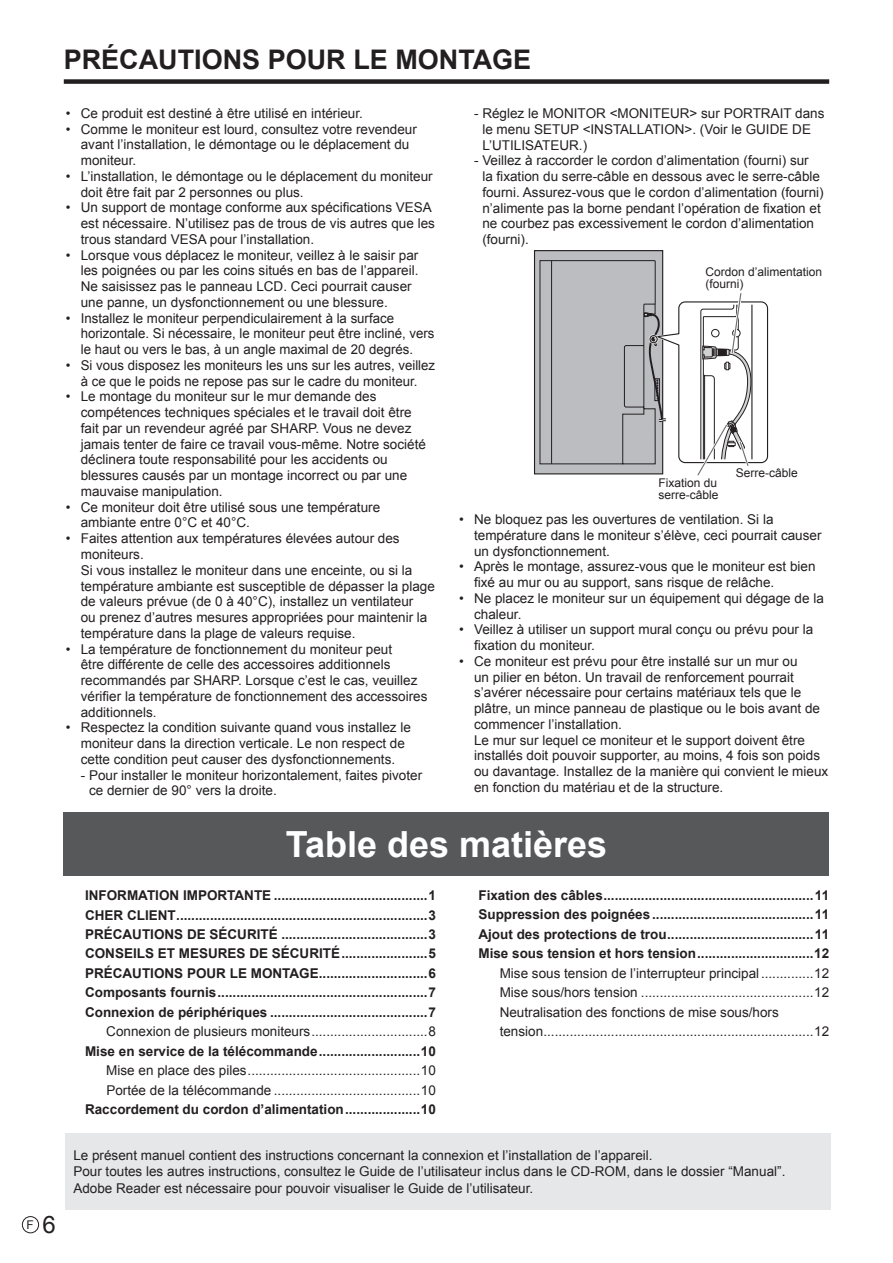
<style>
.page{position:relative;width:893px;height:1263px;background:#fff}
.page>*{position:absolute;margin:0;border:0;box-sizing:border-box;transform-origin:0 0}
.t1{font:700 36px "Arial";color:#fff}
.t2{font:700 27px "Arial";color:#231f20}
.t3{font:13.5px/15.8px "Arial";color:#231f20}
.t4{font:700 13.5px/19.5px "Arial";color:#231f20;text-align:justify}
.t5{font:12px/12px "Arial";color:#231f20}
.s1{font-size:24px}
</style>
<div class="page">
<div style="left:22px;top:1216px;width:17px;height:17px;border:1px solid #231f20;border-radius:50%"></div>
<div style="left:534px;top:251px;width:129px;height:223px;background:#bcbdc0"></div>
<div style="left:534px;top:250px;width:129px;height:224px;border:1px solid #231f20"></div>
<svg style="left:539px;top:260px;width:230px;height:216px"></svg>
<div style="left:64px;top:79px;width:765px;height:5px;background:#231f20"></div>
<div style="left:64px;top:812px;width:765px;height:64px;background:#57585a"></div>
<div style="left:65px;top:1133px;width:765px;height:77px;background:#e6e7e9"></div>
<h2 class="t2" style="left:64px;top:42px;width:469px">PRÉCAUTIONS POUR LE MONTAGE</h2>
<p class="t3" style="left:66px;top:105px;width:299px">• Ce produit est destiné à être utilisé en intérieur.</p>
<p class="t3" style="left:81px;top:121px;width:338px;text-indent:-15px">• Comme le moniteur est lourd, consultez votre revendeur avant l’installation, le démontage ou le déplacement du moniteur.</p>
<p class="t3" style="left:81px;top:168px;width:353px;text-indent:-15px">• L’installation, le démontage ou le déplacement du moniteur doit être fait par 2 personnes ou plus.</p>
<p class="t3" style="left:81px;top:200px;width:356px;text-indent:-15px">• Un support de montage conforme aux spécifications VESA est nécessaire. N’utilisez pas de trous de vis autres que les trous standard VESA pour l’installation.</p>
<p class="t3" style="left:81px;top:247px;width:339px;text-indent:-15px">• Lorsque vous déplacez le moniteur, veillez à le saisir par les poignées ou par les coins situés en bas de l’appareil.<br>Ne saisissez pas le panneau LCD. Ceci pourrait causer une panne, un dysfonctionnement ou une blessure.</p>
<p class="t3" style="left:81px;top:310px;width:355px;text-indent:-15px">• Installez le moniteur perpendiculairement à la surface horizontale. Si nécessaire, le moniteur peut être incliné, vers le haut ou vers le bas, à un angle maximal de 20 degrés.</p>
<p class="t3" style="left:66px;top:357px;width:371px;text-align:center">• Si vous disposez les moniteurs les uns sur les autres, veillez à ce que le poids ne repose pas sur le cadre du moniteur.</p>
<p class="t3" style="left:81px;top:389px;width:347px;text-indent:-15px">• Le montage du moniteur sur le mur demande des compétences techniques spéciales et le travail doit être fait par un revendeur agréé par SHARP. Vous ne devez jamais tenter de faire ce travail vous-même. Notre société déclinera toute responsabilité pour les accidents ou blessures causés par un montage incorrect ou par une mauvaise manipulation.</p>
<p class="t3" style="left:81px;top:499px;width:301px;text-indent:-15px">• Ce moniteur doit être utilisé sous une température ambiante entre 0°C et 40°C.</p>
<p class="t3" style="left:81px;top:531px;width:356px;text-indent:-15px">• Faites attention aux températures élevées autour des moniteurs.<br>Si vous installez le moniteur dans une enceinte, ou si la température ambiante est susceptible de dépasser la plage de valeurs prévue (de 0 à 40°C), installez un ventilateur<br>ou prenez d’autres mesures appropriées pour maintenir la température dans la plage de valeurs requise.</p>
<p class="t3" style="left:81px;top:641px;width:348px;text-indent:-15px">• La température de fonctionnement du moniteur peut<br>être différente de celle des accessoires additionnels recommandés par SHARP. Lorsque c’est le cas, veuillez vérifier la température de fonctionnement des accessoires additionnels.</p>
<p class="t3" style="left:81px;top:720px;width:332px;text-indent:-15px">• Respectez la condition suivante quand vous installez le moniteur dans la direction verticale. Le non respect de cette condition peut causer des dysfonctionnements.</p>
<p class="t3" style="left:89px;top:767px;width:335px;text-indent:-8px">- Pour installer le moniteur horizontalement, faites pivoter ce dernier de 90° vers la droite.</p>
<p class="t3" style="left:482px;top:106px;width:344px;text-indent:-8px">- Réglez le MONITOR &lt;MONITEUR&gt; sur PORTRAIT dans le menu SETUP &lt;INSTALLATION&gt;. (Voir le GUIDE DE<br>L’UTILISATEUR.)</p>
<p class="t3" style="left:482px;top:153px;width:343px;text-indent:-8px">- Veillez à raccorder le cordon d’alimentation (fourni) sur<br>la fixation du serre-câble en dessous avec le serre-câble fourni. Assurez-vous que le cordon d’alimentation (fourni) n’alimente pas la borne pendant l’opération de fixation et ne courbez pas excessivement le cordon d’alimentation (fourni).</p>
<p class="t5" style="left:706px;top:265px;width:118px">Cordon d’alimentation (fourni)</p>
<p class="t5" style="left:659px;top:476px;width:62px">Fixation du serre-câble</p>
<p class="t5" style="left:736px;top:467px;width:64px">Serre-câble</p>
<p class="t3" style="left:474px;top:512px;width:349px;text-indent:-15px">• Ne bloquez pas les ouvertures de ventilation. Si la température dans le moniteur s’élève, ceci pourrait causer un dysfonctionnement.</p>
<p class="t3" style="left:474px;top:559px;width:343px;text-indent:-15px">• Après le montage, assurez-vous que le moniteur est bien fixé au mur ou au support, sans risque de relâche.</p>
<p class="t3" style="left:474px;top:590px;width:351px;text-indent:-15px">• Ne placez le moniteur sur un équipement qui dégage de la chaleur.</p>
<p class="t3" style="left:474px;top:622px;width:341px;text-indent:-15px">• Veillez à utiliser un support mural conçu ou prévu pour la fixation du moniteur.</p>
<p class="t3" style="left:474px;top:653px;width:356px;text-indent:-15px">• Ce moniteur est prévu pour être installé sur un mur ou<br>un pilier en béton. Un travail de renforcement pourrait s’avérer nécessaire pour certains matériaux tels que le plâtre, un mince panneau de plastique ou le bois avant de commencer l’installation.<br>Le mur sur lequel ce moniteur et le support doivent être installés doit pouvoir supporter, au moins, 4 fois son poids ou davantage. Installez de la manière qui convient le mieux en fonction du matériau et de la structure.</p>
<h1 class="t1" style="left:286px;top:820px;width:323px">Table des matières</h1>
<p class="t4" style="left:85px;top:886px;width:352px">INFORMATION IMPORTANTE .........................................1<br>CHER CLIENT...................................................................3<br>PRÉCAUTIONS DE SÉCURITÉ .......................................3<br>CONSEILS ET MESURES DE SÉCURITÉ.......................5<br>PRÉCAUTIONS POUR LE MONTAGE.............................6<br>Composants fournis........................................................7<br>Connexion de périphériques ..........................................7</p>
<p class="t3" style="left:106px;top:1024px;width:331px">Connexion de plusieurs moniteurs...............................8</p>
<p class="t4" style="left:85px;top:1042px;width:352px">Mise en service de la télécommande...........................10</p>
<p class="t3" style="left:106px;top:1061px;width:331px;line-height:19.5px">Mise en place des piles..............................................10<br>Portée de la télécommande .......................................10</p>
<p class="t4" style="left:85px;top:1100px;width:352px">Raccordement du cordon d’alimentation....................10</p>
<p class="t4" style="left:478px;top:886px;width:352px">Fixation des câbles........................................................11<br>Suppression des poignées ...........................................11<br>Ajout des protections de trou.......................................11<br>Mise sous tension et hors tension...............................12</p>
<p class="t3" style="left:500px;top:963px;width:331px;line-height:19.5px">Mise sous tension de l’interrupteur principal..............12<br>Mise sous/hors tension ..............................................12<br>Neutralisation des fonctions de mise sous/hors tension........................................................................12</p>
<p class="t5" style="left:27px;top:1219px;width:31px">F <span class="s1">6</span></p>
<p class="t3" style="left:73px;top:1147px;width:714px;line-height:16.5px">Le présent manuel contient des instructions concernant la connexion et l’installation de l’appareil.<br>Pour toutes les autres instructions, consultez le Guide de l’utilisateur inclus dans le CD-ROM, dans le dossier “Manual”.<br>Adobe Reader est nécessaire pour pouvoir visualiser le Guide de l’utilisateur.</p>
</div>
